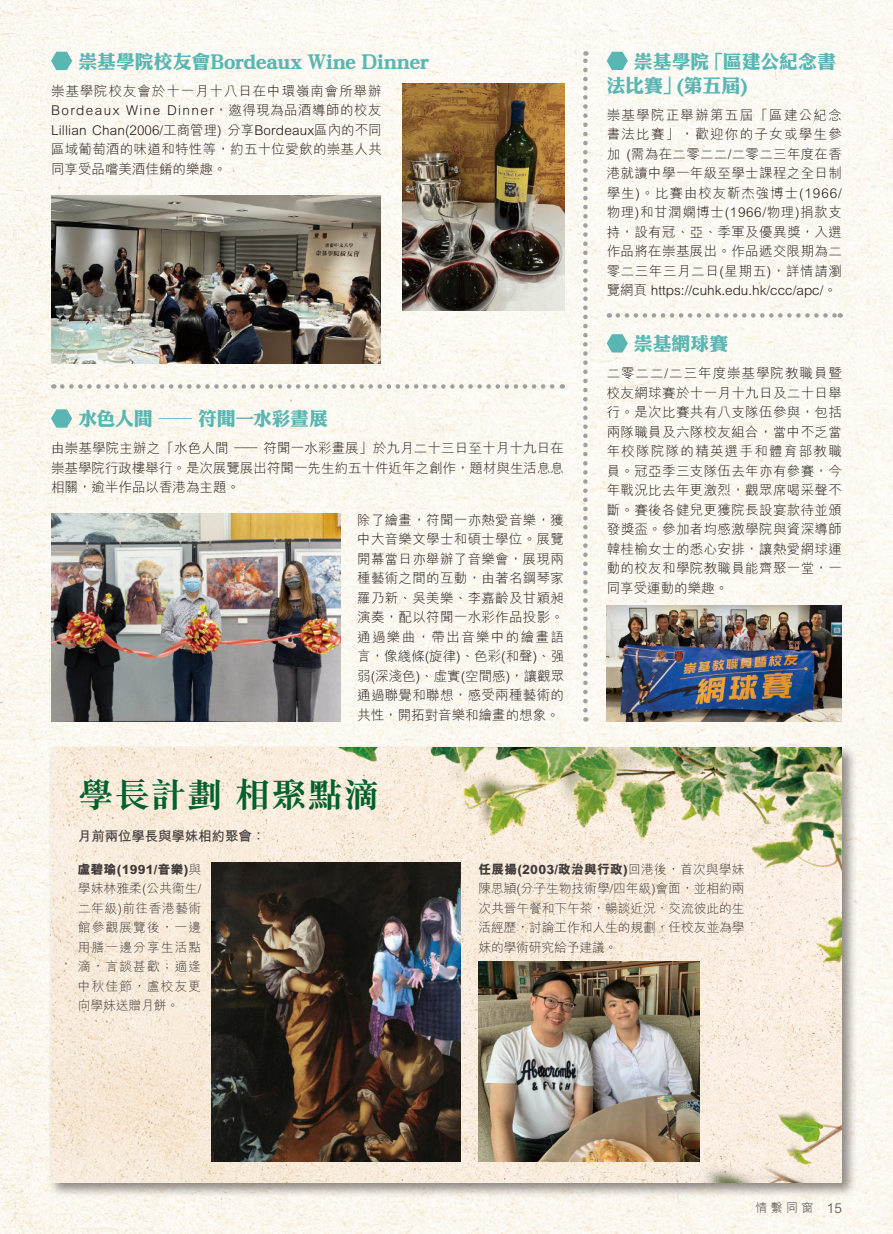
<style>
.page{position:relative;width:893px;height:1234px;background:#fff}
.page>*{position:absolute;margin:0;border:0;box-sizing:border-box;transform-origin:0 0}
.t1{font:700 34.8px "M Sung HK";color:#00602e;scale:1.04 1}
.t2{font:900 19.5px/24px "M Sung Gold HK";letter-spacing:-.03em;color:#5ab6b3}
.t3{font:900 19.5px "M Sung Gold HK";letter-spacing:-.01em;color:#5ab6b3}
.t4{font:300 13.5px/19.5px "M Hei HK";color:#231916;text-align:justify}
.t5{font:700 13.5px "M Hei HK";letter-spacing:-.01em;color:#3f3b3a}
.t6{font:300 12.75px/19.5px "M Hei HK";letter-spacing:-.005em;color:#3f3b3a;text-align:justify}
.t7{font:300 12px "M Hei HK";color:#3f3b3a}
.s1{font-weight:800}
.s2{font-family:"Noto Sans CJ Ktc"}
.s3{font-size:13.5px}
</style>
<div class="page">
<img style="left:0;top:0;width:893px;height:1233px">
<svg style="left:62px;top:384px;width:501px;height:4px"></svg>
<svg style="left:618px;top:313px;width:223px;height:4px"></svg>
<svg style="left:583px;top:51px;width:5px;height:659px"></svg>
<svg style="left:607px;top:334px;width:21px;height:18px"></svg>
<svg style="left:51px;top:409px;width:21px;height:18px"></svg>
<img style="left:51px;top:513px;width:289px;height:208px">
<svg style="left:607px;top:52px;width:21px;height:18px"></svg>
<div style="left:48px;top:744px;width:809px;height:453px;background:#231916;opacity:.5"></div>
<img style="left:51px;top:747px;width:791px;height:435px">
<img style="left:478px;top:961px;width:222px;height:199px">
<img style="left:211px;top:862px;width:249px;height:298px">
<svg style="left:51px;top:52px;width:21px;height:18px"></svg>
<img style="left:51px;top:195px;width:329px;height:169px">
<img style="left:403px;top:84px;width:161px;height:226px">
<img style="left:607px;top:605px;width:235px;height:116px">
<h2 class="t3" style="left:78px;top:47px;width:352px">崇基學院校友會Bordeaux Wine Dinner</h2>
<p class="t4" style="left:51px;top:81px;width:332px">崇基學院校友會於十一月十八日在中環嶺南會所舉辦Bordeaux Wine Dinner，邀得現為品酒導師的校友Lillian Chan(2006/工商管理) 分享Bordeaux區內的不同區域葡萄酒的味道和特性等，約五十位愛飲的崇基人共同享受品嚐美酒佳餚的樂趣。</p>
<h2 class="t2" style="left:78px;top:405px;width:252px">水色人間 — 符聞一水彩晝展</h2>
<p class="t4" style="left:51px;top:438px;width:515px">由崇基學院主辦之「水色人間 — 符聞一水彩畫展」於九月二十三日至十月十九日在崇基學院行政樓舉行。是次展覽展出符聞一先生約五十件近年之創作，題材與生活息息相關，逾半作品以香港為主題。</p>
<p class="t4" style="left:357px;top:509px;width:208px">除了繪畫，符聞一亦熱愛音樂，獲中大音樂文學士和碩士學位。展覽開幕當日亦舉辦了音樂會，展現兩種藝術之間的互動，由著名鋼琴家羅乃新、吳美樂、李嘉齡及甘穎昶演奏，配以符聞一水彩作品投影。通過樂曲，帶出音樂中的繪畫語言，像綫條(旋律)、色彩(和聲)、强弱(深淺色)、虛實(空間感)，讓觀眾通過聯覺和聯想，感受兩種藝術的共性，開拓對音樂和繪畫的想象。</p>
<h1 class="t1" style="left:78px;top:771px;width:291px">學長計劃 相聚點滴</h1>
<p class="t5" style="left:78px;top:825px;width:189px">月前兩位學長與學妹相約聚會：</p>
<h2 class="t2" style="left:607px;top:48px;width:231px;text-indent:27px">崇基學院「區建公紀念書法比賽」(第五屆)</h2>
<p class="t4" style="left:607px;top:105px;width:237px">崇基學院正舉辦第五屆「區建公紀念書法比賽」，歡迎你的子女或學生參加 (需為在二零二二/二零二三年度在香港就讀中學一年級至學士課程之全日制學生)。比賽由校友靳杰強博士(1966/物理)和甘潤嫻博士(1966/物理)捐款支持，設有冠、亞、季軍及優異獎，入選作品將在崇基展出。作品遞交限期為二零二三年三月二日(星期五)，詳情請瀏覽網頁 https://cuhk.edu.hk/ccc/apc/。</p>
<h2 class="t2" style="left:634px;top:330px;width:96px">崇基網球賽</h2>
<p class="t4" style="left:607px;top:363px;width:237px">二零二二/二三年度崇基學院教職員暨校友網球賽於十一月十九日及二十日舉行。是次比賽共有八支隊伍參與，包括兩隊職員及六隊校友組合，當中不乏當年校隊院隊的精英選手和體育部教職員。冠亞季三支隊伍去年亦有參賽，今年戰況比去年更激烈，觀眾席喝采聲不斷。賽後各健兒更獲院長設宴款待並頒發獎盃。參加者均感激學院與資深導師韓桂榆女士的悉心安排，讓熱愛網球運動的校友和學院教職員能齊聚一堂，一同享受運動的樂趣。</p>
<p class="t6" style="left:78px;top:858px;width:125px"><span class="s1">盧碧瑜(1991/音樂)</span>與學妹林雅柔(公共衞生/二年級)前往香港藝術館參觀展覽後，一邊用膳一邊分享生活點滴，言談甚歡；適逢中秋佳節，盧校友更向學妹送贈月餅。</p>
<p class="t6" style="left:478px;top:858px;width:268px"><span class="s1">任展揚(2003/政治與行政)</span>回港後，首次與學妹陳思<span class="s2">頴</span>(分子生物技術學/四年級)會面，並相約兩次共晉午餐和下午茶，暢談近況，交流彼此的生活經歷，討論工作和人生的規劃，任校友並為學妹的學術研究給予建議。</p>
<p class="t7" style="left:756px;top:1198px;width:88px">情 繫 同 窗 <span class="s3">15</span></p>
</div>
